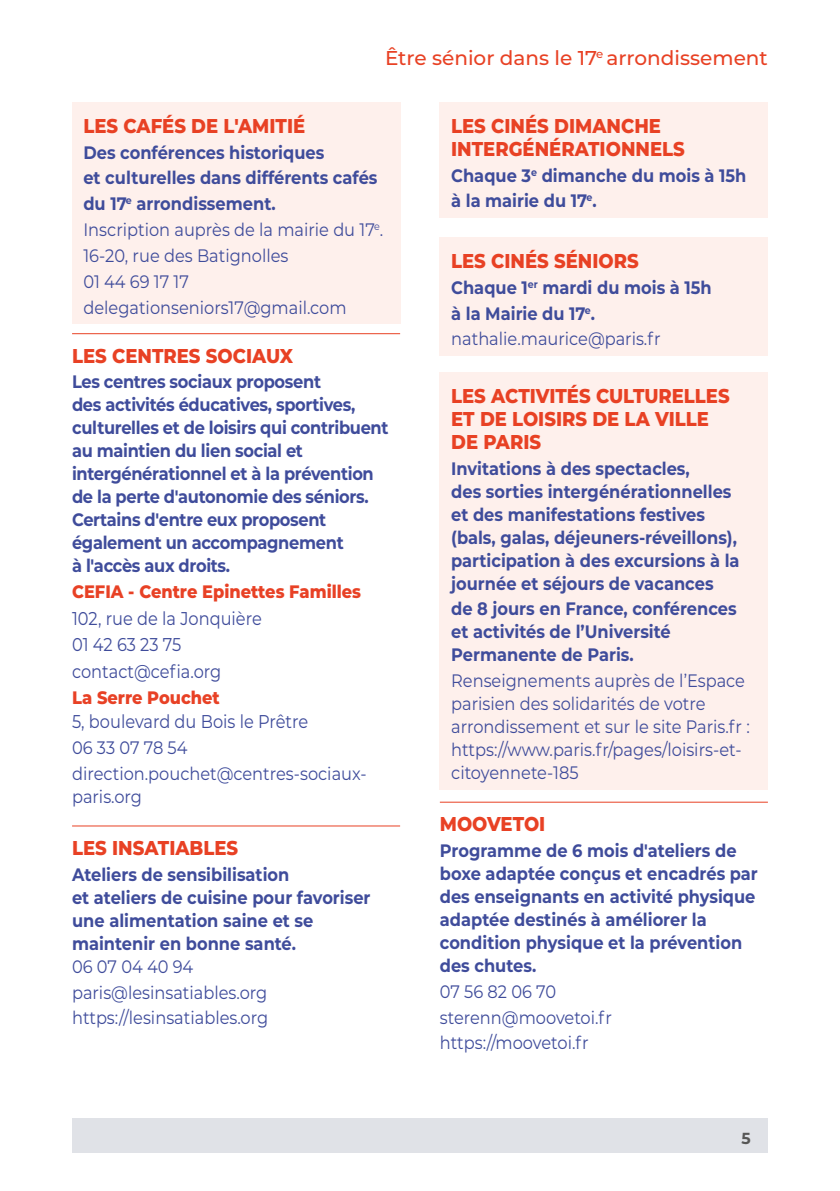
<style>
.page{position:relative;width:840px;height:1191px;background:#fff}
.page>*{position:absolute;margin:0;border:0;box-sizing:border-box;transform-origin:0 0}
.t1{font:800 20px/23px "Montserrat";color:#e84124;scale:.9 1}
.t2{font:500 20px "Montserrat";color:#e84124}
.t3{font:18.4px/26.4px "Montserrat";color:#3f4c9b;scale:.88 1}
.t4{font:700 18px/23px "Montserrat";color:#3f4c9b;scale:.9 1}
.t5{font:18px/25.8px "Montserrat";color:#3f4c9b;scale:.9 1}
.t6{font:700 18px/23px "Montserrat";letter-spacing:-.02em;color:#3f4c9b;scale:.9 1}
.t7{font:800 18px "Montserrat";color:#e84125;scale:.9 1}
.t8{font:700 16px "Montserrat";color:#575756}
.s1{font-weight:700}
.s2{font-weight:400}
</style>
<div class="page">
<div style="left:72px;top:1119px;width:695px;height:34px;background:#e0e2e7"></div>
<div style="left:72px;top:102px;width:328px;height:41px;background:#fef0ec"></div>
<div style="left:72px;top:135px;width:328px;height:34px;background:#fef0ec"></div>
<div style="left:72px;top:161px;width:328px;height:34px;background:#fef0ec"></div>
<div style="left:72px;top:187px;width:328px;height:33px;background:#fef0ec"></div>
<div style="left:72px;top:213px;width:328px;height:33px;background:#fef0ec"></div>
<div style="left:72px;top:239px;width:328px;height:33px;background:#fef0ec"></div>
<div style="left:72px;top:265px;width:328px;height:33px;background:#fef0ec"></div>
<div style="left:72px;top:290px;width:328px;height:34px;background:#fef0ec"></div>
<hr style="left:72px;top:333px;width:328px;height:1px;background:#e84124">
<hr style="left:72px;top:825px;width:328px;height:1px;background:#e84124">
<div style="left:439px;top:102px;width:328px;height:64px;background:#fef0ec"></div>
<div style="left:439px;top:158px;width:328px;height:34px;background:#fef0ec"></div>
<div style="left:439px;top:184px;width:328px;height:34px;background:#fef0ec"></div>
<div style="left:439px;top:237px;width:328px;height:41px;background:#fef0ec"></div>
<div style="left:439px;top:270px;width:328px;height:34px;background:#fef0ec"></div>
<div style="left:439px;top:296px;width:328px;height:34px;background:#fef0ec"></div>
<div style="left:439px;top:322px;width:328px;height:33px;background:#fef0ec"></div>
<div style="left:439px;top:372px;width:328px;height:87px;background:#fef0ec"></div>
<div style="left:439px;top:451px;width:328px;height:149px;background:#fef0ec"></div>
<div style="left:439px;top:592px;width:328px;height:79px;background:#fef0ec"></div>
<div style="left:439px;top:664px;width:328px;height:125px;background:#fef0ec"></div>
<hr style="left:439px;top:801px;width:328px;height:1px;background:#e84124">
<p class="t2" style="left:385px;top:44px;width:384px">Être sénior dans le 17<sup>e</sup> arrondissement</p>
<p class="t1" style="left:83px;top:113px;width:248px">LES CAFÉS DE L'AMITIÉ</p>
<p class="t5" style="left:83px;top:139px;width:334px"><span class="s1">Des conférences historiques<br>et culturelles dans différents cafés du 17</span><sup>e</sup> <span class="s1">arrondissement.<br></span>Inscription auprès de la mairie du 17<sup>e</sup>.<br>16-20, rue des Batignolles<br>01 44 69 17 17 delegationseniors17@gmail.com</p>
<p class="t1" style="left:72px;top:343px;width:247px">LES CENTRES SOCIAUX</p>
<p class="t6" style="left:72px;top:369px;width:353px">Les centres sociaux proposent<br>des activités éducatives, sportives, culturelles et de loisirs qui contribuent au maintien du lien social et intergénérationnel et à la prévention de la perte d'autonomie des séniors.<br>Certains d'entre eux proposent également un accompagnement<br>à l'accès aux droits.</p>
<p class="t7" style="left:72px;top:579px;width:322px">CEFIA - Centre Epinettes Familles</p>
<p class="t3" style="left:72px;top:604px;width:217px">102, rue de la Jonquière<br>01 42 63 23 75 contact@cefia.org</p>
<p class="t7" style="left:72px;top:684px;width:166px">La Serre Pouchet</p>
<p class="t3" style="left:72px;top:707px;width:270px">5, boulevard du Bois le Prêtre</p>
<p class="t5" style="left:72px;top:733px;width:328px">06 33 07 78 54 direction.pouchet@centres-sociaux-</p>
<p class="t5" style="left:72px;top:782px;width:79px">paris.org</p>
<p class="t1" style="left:72px;top:835px;width:186px">LES INSATIABLES</p>
<p class="t4" style="left:72px;top:862px;width:333px">Ateliers de sensibilisation<br>et ateliers de cuisine pour favoriser une alimentation saine et se maintenir en bonne santé.</p>
<p class="t5" style="left:72px;top:952px;width:219px">06 07 04 40 94 paris@lesinsatiables.org https://lesinsatiables.org</p>
<p class="t1" style="left:451px;top:113px;width:261px">LES CINÉS DIMANCHE<br>INTERGÉNÉRATIONNELS</p>
<p class="t4" style="left:451px;top:161px;width:329px;line-height:25.8px">Chaque 3<sup>e</sup> dimanche du mois à 15h à la mairie du 17<sup>e</sup>.</p>
<p class="t1" style="left:451px;top:248px;width:210px">LES CINÉS SÉNIORS</p>
<p class="t4" style="left:451px;top:273px;width:291px;line-height:25.8px">Chaque 1<sup>er</sup> mardi du mois à 15h à la Mairie du 17<sup>e</sup>. <span class="s2">nathalie.maurice@paris.fr</span></p>
<p class="t1" style="left:451px;top:383px;width:311px">LES ACTIVITÉS CULTURELLES<br>ET DE LOISIRS DE LA VILLE<br>DE PARIS</p>
<p class="t4" style="left:451px;top:456px;width:322px">Invitations à des spectacles,<br>des sorties intergénérationnelles et des manifestations festives (bals, galas, déjeuners-réveillons), participation à des excursions à la journée et séjours de vacances</p>
<p class="t4" style="left:451px;top:596px;width:318px">de 8 jours en France, conférences et activités de l’Université<br>Permanente de Paris.</p>
<p class="t5" style="left:451px;top:669px;width:333px;line-height:23px">Renseignements auprès de l’Espace parisien des solidarités de votre arrondissement et sur le site Paris.fr : https://www.paris.fr/pages/loisirs-et&shy;citoyennete-185</p>
<p class="t1" style="left:439px;top:811px;width:119px">MOOVETOI</p>
<p class="t4" style="left:439px;top:838px;width:355px">Programme de 6 mois d'ateliers de boxe adaptée conçus et encadrés par des enseignants en activité physique adaptée destinés à améliorer la condition physique et la prévention des chutes.</p>
<p class="t5" style="left:439px;top:977px;width:192px">07 56 82 06 70 sterenn@moovetoi.fr https://moovetoi.fr</p>
<p class="t8" style="left:741px;top:1126px;width:11px">5</p>
</div>
